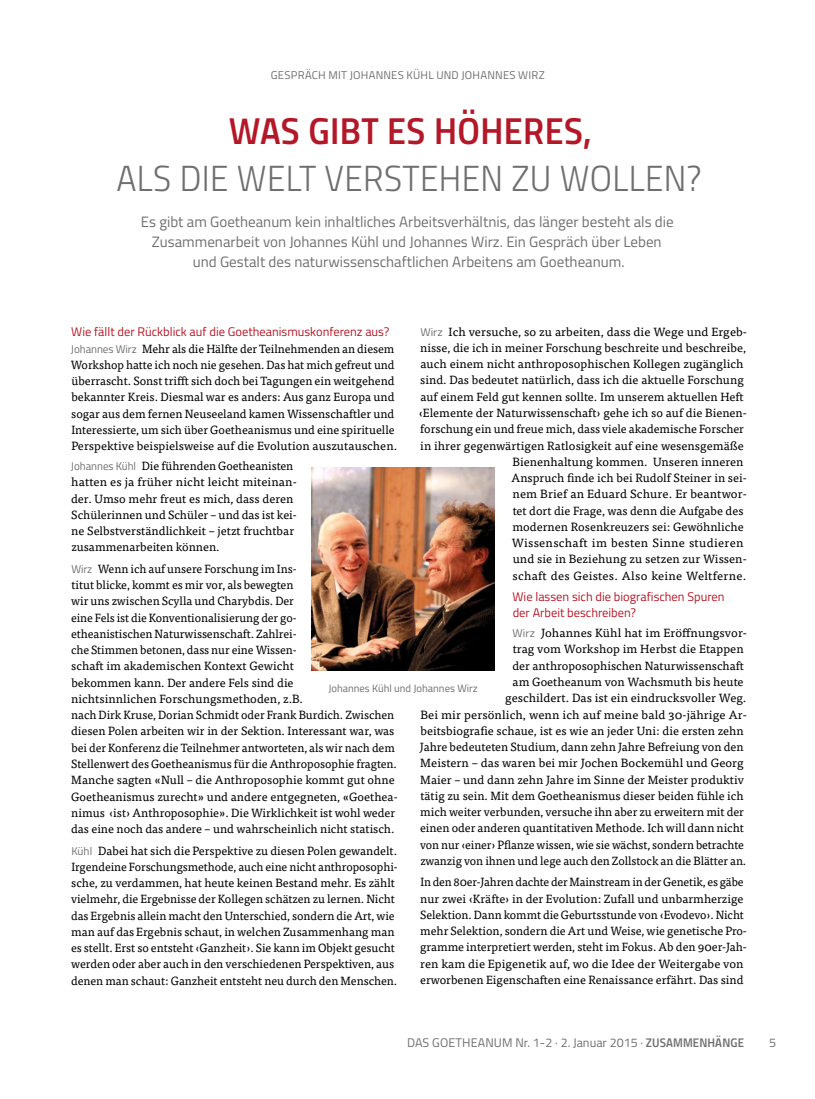
<style>
.page{position:relative;width:815px;height:1099px;background:#fff}
.page>*{position:absolute;margin:0;border:0;box-sizing:border-box;transform-origin:0 0}
.t1{font:37.5px "Titillium Semibold Upright";letter-spacing:.01em;color:#b41828}
.t2{font:36.25px "Titillium Light Upright";letter-spacing:.01em;color:#706f6f}
.t3{font:15px/20px "Titillium";color:#706f6f;text-align:center}
.t4{font:12.5px/16.2px "Titillium";color:#b41828}
.t5{font:12.5px "Titillium";color:#706f6f}
.t6{font:11.88px/16.2px "Tisa Pro";color:#000}
.t7{font:11.25px "Titillium";letter-spacing:.02em;color:#706f6f}
.t8{font:10.62px "Titillium";color:#706f6f}
.s1{font-family:"Titillium";font-size:11.25px;color:#706f6f}
.s2{font-family:"Titillium Semibold Upright"}
</style>
<div class="page">
<img style="left:312px;top:467px;width:182px;height:204px">
<p class="t7" style="left:271px;top:67px;width:275px">GESPRÄCH MIT JOHANNES KÜHL UND JOHANNES WIRZ</p>
<h1 class="t1" style="left:229px;top:102px;width:364px">WAS GIBT ES HÖHERES,</h1>
<h2 class="t2" style="left:116px;top:152px;width:586px">ALS DIE WELT VERSTEHEN ZU WOLLEN?</h2>
<p class="t3" style="left:141px;top:211px;width:534px">Es gibt am Goetheanum kein inhaltliches Arbeitsverhältnis, das länger besteht als die<br>Zusammenarbeit von Johannes Kühl und Johannes Wirz. Ein Gespräch über Leben und Gestalt des naturwissenschaftlichen Arbeitens am Goetheanum.</p>
<p class="t6" style="left:419px;top:323px;width:330px;text-align:right"><span class="s1">Wirz</span> Ich versuche, so zu arbeiten, dass die Wege und Ergeb&shy;nisse, die ich in meiner Forschung beschreite und beschreibe, auch einem nicht anthroposophischen Kollegen zugänglich sind. Das bedeutet natürlich, dass ich die aktuelle Forschung auf einem Feld gut kennen sollte. Im unserem aktuellen Heft ‹Elemente der Naturwissenschaft› gehe ich so auf die Bienen&shy;forschung ein und freue mich, dass viele akademische Forscher in ihrer gegenwärtigen Ratlosigkeit auf eine wesensgemäße Bienenhaltung kommen. Unseren inneren<br>Anspruch finde ich bei Rudolf Steiner in sei-<br>nem Brief an Eduard Schure. Er beantwor-<br>tet dort die Frage, was denn die Aufgabe des<br>modernen Rosenkreuzers sei: Gewöhnliche<br>Wissenschaft im besten Sinne studieren<br>und sie in Beziehung zu setzen zur Wissen-<br>schaft des Geistes. Also keine Weltferne.</p>
<p class="t4" style="left:513px;top:588px;width:214px">Wie lassen sich die biografischen Spuren der Arbeit beschreiben?</p>
<p class="t6" style="left:420px;top:624px;width:328px;text-align:right"><span class="s1">Wirz</span> Johannes Kühl hat im Eröffnungsvor-<br>trag vom Workshop im Herbst die Etappen<br>der anthroposophischen Naturwissenschaft<br>am Goetheanum von Wachsmuth bis heute<br>geschildert. Das ist ein eindrucksvoller Weg.<br>Bei mir persönlich, wenn ich auf meine bald 30-jährige Ar&shy;beitsbiografie schaue, ist es wie an jeder Uni: die ersten zehn Jahre bedeuteten Studium, dann zehn Jahre Befreiung von den Meistern – das waren bei mir Jochen Bockemühl und Georg Maier – und dann zehn Jahre im Sinne der Meister produktiv tätig zu sein. Mit dem Goetheanismus dieser beiden fühle ich mich weiter verbunden, versuche ihn aber zu erweitern mit der einen oder anderen quantitativen Methode. Ich will dann nicht von nur ‹einer› Pflanze wissen, wie sie wächst, sondern betrachte zwanzig von ihnen und lege auch den Zollstock an die Blätter an.</p>
<p class="t6" style="left:420px;top:873px;width:328px">In den 80er-Jahren dachte der Mainstream in der Genetik, es gäbe nur zwei ‹Kräfte› in der Evolution: Zufall und unbarmherzige Selektion. Dann kommt die Geburtsstunde von ‹Evodevo›. Nicht mehr Selektion, sondern die Art und Weise, wie genetische Pro&shy;gramme interpretiert werden, steht im Fokus. Ab den 90er-Jah&shy;ren kam die Epigenetik auf, wo die Idee der Weitergabe von erworbenen Eigenschaften eine Renaissance erfährt. Das sind</p>
<p class="t4" style="left:71px;top:323px;width:320px">Wie fällt der Rückblick auf die Goetheanismuskonferenz aus?</p>
<p class="t6" style="left:71px;top:340px;width:328px"><span class="s1">Johannes Wirz</span> Mehr als die Hälfte der Teilnehmenden an diesem Workshop hatte ich noch nie gesehen. Das hat mich gefreut und überrascht. Sonst trifft sich doch bei Tagungen ein weitgehend bekannter Kreis. Diesmal war es anders: Aus ganz Europa und sogar aus dem fernen Neuseeland kamen Wissenschaftler und Interessierte, um sich über Goetheanismus und eine spirituelle Perspektive beispielsweise auf die Evolution auszutauschen.</p>
<p class="t6" style="left:71px;top:457px;width:227px"><span class="s1">Johannes Kühl</span> Die führenden Goetheanisten hatten es ja früher nicht leicht miteinan&shy;der. Umso mehr freut es mich, dass deren Schülerinnen und Schüler – und das ist kei&shy;ne Selbstverständlichkeit – jetzt fruchtbar zusammenarbeiten können.</p>
<p class="t6" style="left:71px;top:560px;width:328px"><span class="s1">Wirz</span> Wenn ich auf unsere Forschung im Ins-<br>titut blicke, kommt es mir vor, als bewegten<br>wir uns zwischen Scylla und Charybdis. Der<br>eine Fels ist die Konventionalisierung der go-<br>etheanistischen Naturwissenschaft. Zahlrei-<br>che Stimmen betonen, dass nur eine Wissen-<br>schaft im akademischen Kontext Gewicht<br>bekommen kann. Der andere Fels sind die<br>nichtsinnlichen Forschungsmethoden, z.B.<br>nach Dirk Kruse, Dorian Schmidt oder Frank Burdich. Zwischen diesen Polen arbeiten wir in der Sektion. Interessant war, was bei der Konferenz die Teilnehmer antworteten, als wir nach dem Stellenwert des Goetheanismus für die Anthroposophie fragten.<br>Manche sagten «Null – die Anthroposophie kommt gut ohne Goetheanismus zurecht» und andere entgegneten, «Goethea&shy;nimus ‹ist› Anthroposophie». Die Wirklichkeit ist wohl weder das eine noch das andere – und wahrscheinlich nicht statisch.</p>
<p class="t6" style="left:71px;top:841px;width:328px"><span class="s1">Kühl</span> Dabei hat sich die Perspektive zu diesen Polen gewandelt.<br>Irgendeine Forschungsmethode, auch eine nicht anthroposophi&shy;sche, zu verdammen, hat heute keinen Bestand mehr. Es zählt vielmehr, die Ergebnisse der Kollegen schätzen zu lernen. Nicht das Ergebnis allein macht den Unterschied, sondern die Art, wie man auf das Ergebnis schaut, in welchen Zusammenhang man es stellt. Erst so entsteht ‹Ganzheit›. Sie kann im Objekt gesucht werden oder aber auch in den verschiedenen Perspektiven, aus denen man schaut: Ganzheit entsteht neu durch den Menschen.</p>
<p class="t8" style="left:329px;top:680px;width:151px">Johannes Kühl und Johannes Wirz</p>
<p class="t5" style="left:407px;top:1033px;width:338px">DAS GOETHEANUM Nr. 1-2 · 2. Januar 2015 · <span class="s2">ZUSAMMENHÄNGE</span></p>
<p class="t5" style="left:769px;top:1033px;width:9px">5</p>
</div>
